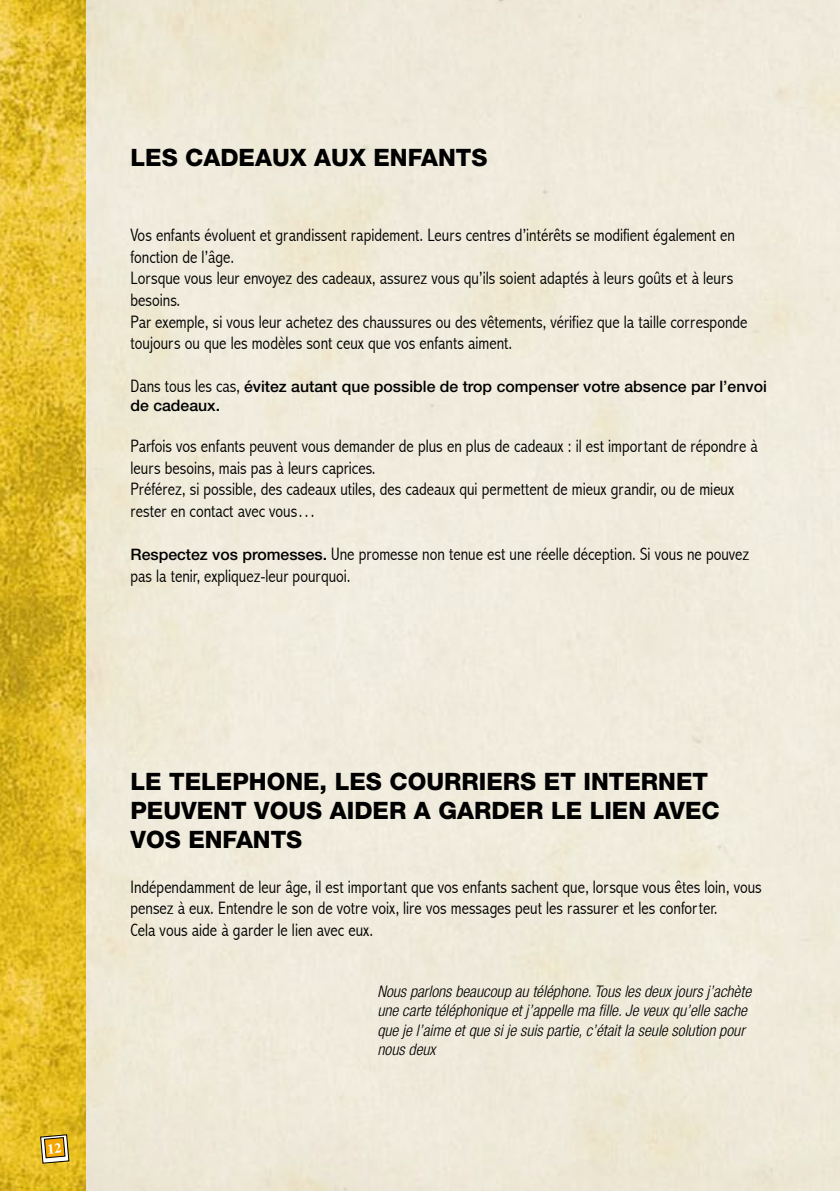
<style>
.page{position:relative;width:840px;height:1191px;background:#fff}
.page>*{position:absolute;margin:0;border:0;box-sizing:border-box;transform-origin:0 0}
.t1{font:800 24px/28.8px "Helvetica Neue";color:#000}
.t2{font:300 condensed 18px/21.6px "Abadi";color:#000}
.t3{font:italic 300 condensed 16px/19.2px "Helvetica Neue";color:#000}
.t4{font:500 15.8px/19px "Helvetica Neue";color:#000}
.s1{font-family:"Abadi";font-weight:300;font-stretch:condensed;font-size:18px}
.s2{font-family:"Helvetica Neue";font-weight:500;font-stretch:normal;font-size:15.8px}
</style>
<div class="page">
<img style="left:85px;top:0;width:754px;height:1191px">
<img style="left:0;top:0;width:85px;height:1191px">
<svg style="left:40px;top:1133px;width:30px;height:31px"></svg>
<h1 class="t1" style="left:130px;top:143px;width:358px">LES CADEAUX AUX ENFANTS</h1>
<p class="t2" style="left:130px;top:224px;width:618px">Vos enfants évoluent et grandissent rapidement. Leurs centres d’intérêts se modifient également en fonction de l’âge.<br>Lorsque vous leur envoyez des cadeaux, assurez vous qu’ils soient adaptés à leurs goûts et à leurs besoins.<br>Par exemple, si vous leur achetez des chaussures ou des vêtements, vérifiez que la taille corresponde toujours ou que les modèles sont ceux que vos enfants aiment.</p>
<p class="t4" style="left:130px;top:377px;width:637px"><span class="s1">Dans tous les cas,</span> évitez autant que possible de trop compenser votre absence par l’envoi de cadeaux.</p>
<p class="t2" style="left:130px;top:435px;width:628px">Parfois vos enfants peuvent vous demander de plus en plus de cadeaux : il est important de répondre à leurs besoins, mais pas à leurs caprices.<br>Préférez, si possible, des cadeaux utiles, des cadeaux qui permettent de mieux grandir, ou de mieux rester en contact avec vous…</p>
<p class="t2" style="left:130px;top:543px;width:620px"><span class="s2">Respectez vos promesses.</span> Une promesse non tenue est une réelle déception. Si vous ne pouvez pas la tenir, expliquez-leur pourquoi.</p>
<h1 class="t1" style="left:130px;top:767px;width:590px">LE TELEPHONE, LES COURRIERS ET INTERNET<br>PEUVENT VOUS AIDER A GARDER LE LIEN AVEC<br>VOS ENFANTS</h1>
<p class="t2" style="left:130px;top:876px;width:632px">Indépendamment de leur âge, il est important que vos enfants sachent que, lorsque vous êtes loin, vous pensez à eux. Entendre le son de votre voix, lire vos messages peut les rassurer et les conforter.<br>Cela vous aide à garder le lien avec eux.</p>
<p class="t3" style="left:377px;top:981px;width:375px">Nous parlons beaucoup au téléphone. Tous les deux jours j’achète une carte téléphonique et j’appelle ma fille. Je veux qu’elle sache que je l’aime et que si je suis partie, c’était la seule solution pour nous deux</p>
</div>
